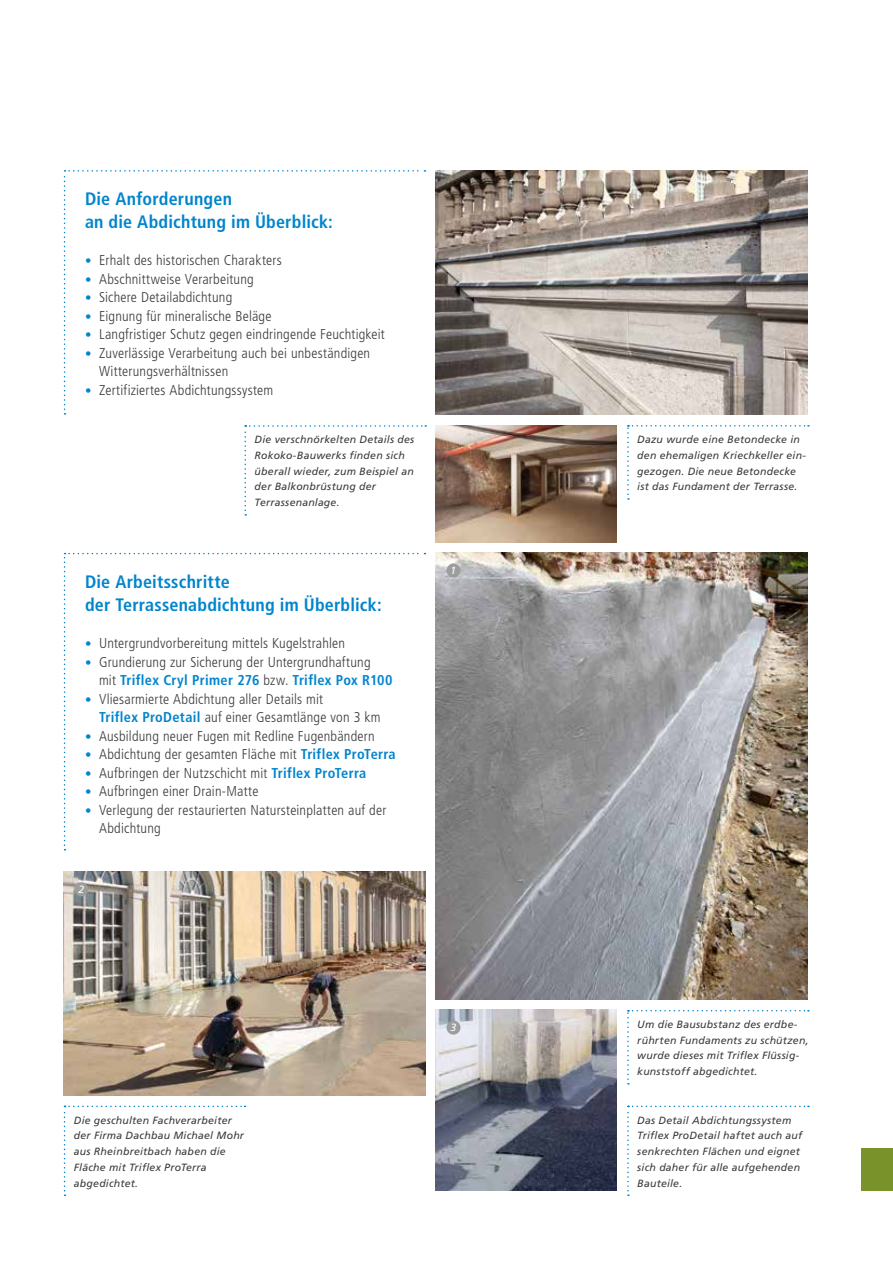
<style>
.page{position:relative;width:893px;height:1263px;background:#fff}
.page>*{position:absolute;margin:0;border:0;box-sizing:border-box;transform-origin:0 0}
.t1{font:700 condensed 18px/23.4px "Frutiger LT Pro";letter-spacing:.01em;color:#0085cd}
.t2{font:300 condensed 14.25px/18.6px "Frutiger LT Pro";letter-spacing:.015em;color:#3b3b3a}
.t3{font:italic 10.5px/15.8px "Frutiger LT Pro";letter-spacing:.02em;color:#3b3b3a}
.t4{font:italic 10.5px "Frutiger LT Pro";color:#fff}
.s1{font-size:12.9px;color:#0085cd}
.s2{font-weight:700;color:#0085cd}
</style>
<div class="page">
<svg style="left:627px;top:425px;width:182px;height:75px"></svg>
<svg style="left:627px;top:1010px;width:182px;height:74px"></svg>
<svg style="left:64px;top:1106px;width:181px;height:90px"></svg>
<svg style="left:627px;top:1106px;width:182px;height:90px"></svg>
<div style="left:861px;top:1148px;width:32px;height:43px;background:#799229"></div>
<svg style="left:64px;top:170px;width:361px;height:245px"></svg>
<svg style="left:64px;top:553px;width:361px;height:297px"></svg>
<img style="left:436px;top:170px;width:372px;height:245px">
<img style="left:64px;top:872px;width:361px;height:223px">
<img style="left:436px;top:553px;width:372px;height:446px">
<img style="left:436px;top:1010px;width:181px;height:181px">
<div style="left:446px;top:563px;width:14px;height:14px;background:#9c9d9d;border-radius:50%"></div>
<div style="left:74px;top:882px;width:14px;height:14px;background:#9c9d9d;border-radius:50%"></div>
<div style="left:446px;top:1020px;width:14px;height:15px;background:#9c9d9d;border-radius:50%"></div>
<img style="left:436px;top:425px;width:181px;height:117px">
<svg style="left:244px;top:425px;width:182px;height:91px"></svg>
<p class="t1" style="left:85px;top:187px;width:249px">Die Anforderungen<br>an die Abdichtung im Überblick:</p>
<p class="t2" style="left:85px;top:251px;width:198px"><span class="s1">•</span> Erhalt des historischen Charakters</p>
<p class="t2" style="left:85px;top:270px;width:170px"><span class="s1">•</span> Abschnittweise Verarbeitung</p>
<p class="t2" style="left:85px;top:288px;width:149px"><span class="s1">•</span> Sichere Detailabdichtung</p>
<p class="t2" style="left:85px;top:307px;width:188px"><span class="s1">•</span> Eignung für mineralische Beläge</p>
<p class="t2" style="left:85px;top:325px;width:301px"><span class="s1">•</span> Langfristiger Schutz gegen eindringende Feuchtigkeit</p>
<p class="t2" style="left:99px;top:344px;width:273px;text-indent:-14px"><span class="s1">•</span> Zuverlässige Verarbeitung auch bei unbeständigen<br>Witterungsverhältnissen</p>
<p class="t2" style="left:85px;top:381px;width:190px"><span class="s1">•</span> Zertifiziertes Abdichtungssystem</p>
<p class="t3" style="left:255px;top:432px;width:161px">Die verschnörkelten Details des<br>Rokoko-Bauwerks finden sich überall wieder, zum Beispiel an der Balkonbrüstung der<br>Terrassenanlage.</p>
<p class="t1" style="left:85px;top:570px;width:298px">Die Arbeitsschritte<br>der Terrassenabdichtung im Überblick:</p>
<p class="t2" style="left:85px;top:634px;width:261px"><span class="s1">•</span> Untergrundvorbereitung mittels Kugelstrahlen</p>
<p class="t2" style="left:99px;top:652px;width:295px;text-indent:-14px"><span class="s1">•</span> Grundierung zur Sicherung der Untergrundhaftung<br>mit <span class="s2">Triflex Cryl Primer 276</span> bzw. <span class="s2">Triflex Pox R100</span></p>
<p class="t2" style="left:99px;top:689px;width:283px;text-indent:-14px"><span class="s1">•</span> Vliesarmierte Abdichtung aller Details mit<br><span class="s2">Triflex ProDetail</span> auf einer Gesamtlänge von 3 km</p>
<p class="t2" style="left:85px;top:727px;width:291px"><span class="s1">•</span> Ausbildung neuer Fugen mit Redline Fugenbändern</p>
<p class="t2" style="left:85px;top:745px;width:312px"><span class="s1">•</span> Abdichtung der gesamten Fläche mit <span class="s2">Triflex ProTerra</span></p>
<p class="t2" style="left:85px;top:764px;width:283px"><span class="s1">•</span> Aufbringen der Nutzschicht mit <span class="s2">Triflex ProTerra</span></p>
<p class="t2" style="left:85px;top:782px;width:175px"><span class="s1">•</span> Aufbringen einer Drain-Matte</p>
<p class="t2" style="left:99px;top:801px;width:289px;text-indent:-14px"><span class="s1">•</span> Verlegung der restaurierten Natursteinplatten auf der<br>Abdichtung</p>
<p class="t4" style="left:79px;top:883px;width:7px">2</p>
<p class="t4" style="left:451px;top:564px;width:7px">1</p>
<p class="t4" style="left:451px;top:1021px;width:7px">3</p>
<p class="t3" style="left:637px;top:432px;width:170px">Dazu wurde eine Betondecke in den ehemaligen Kriechkeller ein&shy;gezogen. Die neue Betondecke ist das Fundament der Terrasse.</p>
<p class="t3" style="left:637px;top:1016px;width:173px">Um die Bausubstanz des erdbe&shy;rührten Fundaments zu schützen, wurde dieses mit Triflex Flüssig&shy;kunststoff abgedichtet.</p>
<p class="t3" style="left:74px;top:1112px;width:172px">Die geschulten Fachverarbeiter der Firma Dachbau Michael Mohr aus Rheinbreitbach haben die<br>Fläche mit Triflex ProTerra abgedichtet.</p>
<p class="t3" style="left:637px;top:1112px;width:166px">Das Detail Abdichtungssystem<br>Triflex ProDetail haftet auch auf senkrechten Flächen und eignet sich daher für alle aufgehenden<br>Bauteile.</p>
</div>
